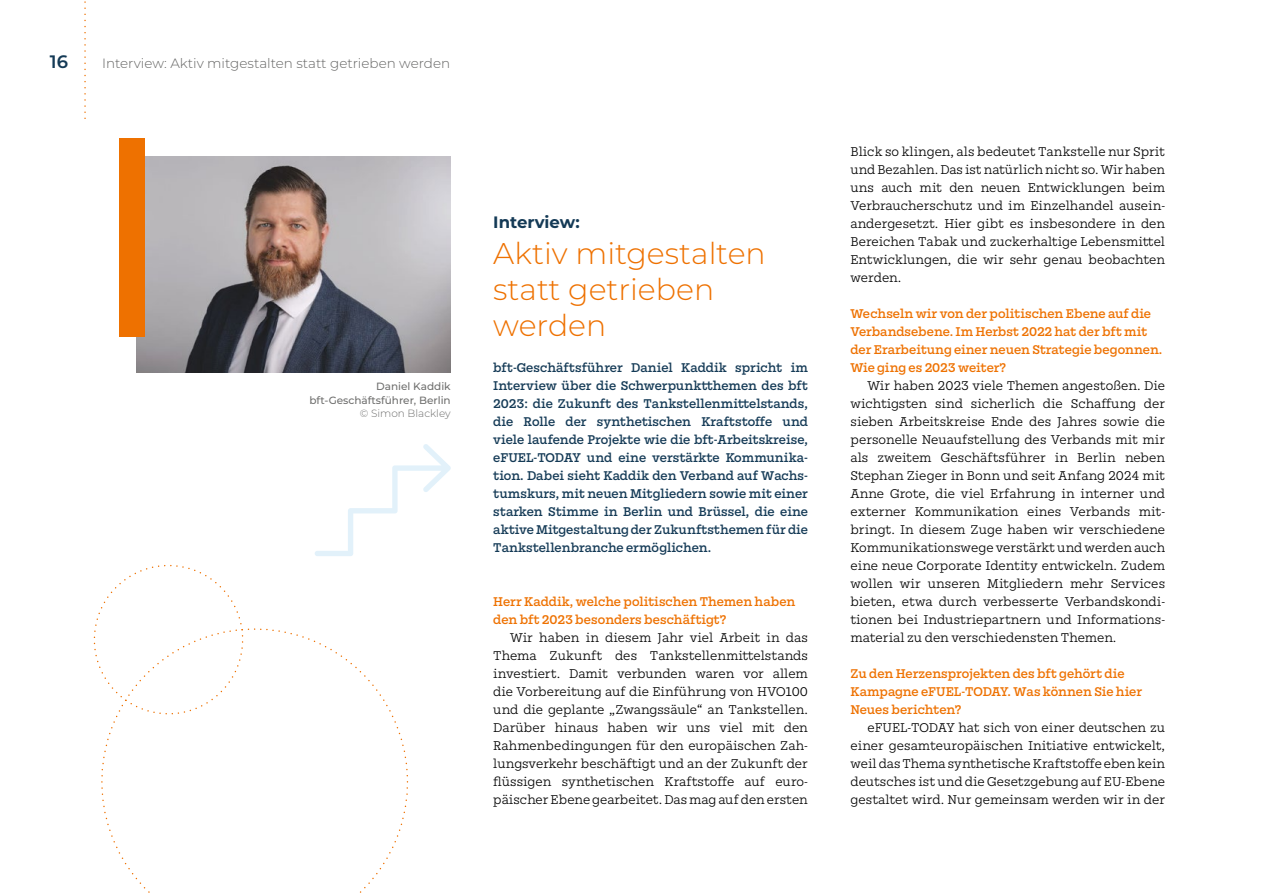
<style>
.page{position:relative;width:1263px;height:893px;background:#fff}
.page>*{position:absolute;margin:0;border:0;box-sizing:border-box;transform-origin:0 0}
.t1{font:300 30px/36px "Montserrat";color:#ee7100}
.t2{font:600 18px "Montserrat";color:#143a56}
.t3{font:700 16.5px "Montserrat";color:#143a56}
.t4{font:300 13.5px/18px "Mortise";color:#000;text-align:justify}
.t5{font:500 13.5px/18px "Mortise";color:#143a56;text-align:justify}
.t6{font:500 13.5px/18px "Mortise";color:#ee7100}
.t7{font:300 13.5px "Montserrat";color:#636362}
.t8{font:500 10.5px/13.5px "Montserrat";color:#6f6f6e;text-align:right}
.t9{font:300 10.5px "Montserrat";color:#6f6f6e}
</style>
<div class="page">
<img style="left:136px;top:156px;width:315px;height:216px">
<div style="left:119px;top:138px;width:26px;height:198px;background:#ee7100"></div>
<svg style="left:93px;top:444px;width:358px;height:387px"></svg>
<svg style="left:110px;top:637px;width:289px;height:256px"></svg>
<svg style="left:84px;top:1px;width:2px;height:118px"></svg>
<h2 class="t2" style="left:50px;top:49px;width:20px">16</h2>
<p class="t7" style="left:102px;top:54px;width:350px">Interview: Aktiv mitgestalten statt getrieben werden</p>
<p class="t8" style="left:309px;top:379px;width:143px">Daniel Kaddik bft-Geschäftsführer, Berlin</p>
<p class="t9" style="left:360px;top:406px;width:92px">© Simon Blackley</p>
<p class="t3" style="left:493px;top:210px;width:88px">Interview:</p>
<h1 class="t1" style="left:493px;top:234px;width:274px">Aktiv mitgestalten statt getrieben werden</h1>
<p class="t5" style="left:493px;top:359px;width:316px">bft-Geschäftsführer Daniel Kaddik spricht im Interview über die Schwerpunktthemen des bft 2023: die Zukunft des Tankstellenmittelstands, die Rolle der synthetischen Kraftstoffe und viele laufende Projekte wie die bft-Arbeitskreise, eFUEL-TODAY und eine verstärkte Kommunika&shy;tion. Dabei sieht Kaddik den Verband auf Wachs&shy;tumskurs, mit neuen Mitgliedern sowie mit einer starken Stimme in Berlin und Brüssel, die eine aktive Mitgestaltung der Zukunftsthemen für die Tankstellenbranche ermöglichen.</p>
<p class="t6" style="left:493px;top:593px;width:304px">Herr Kaddik, welche politischen Themen haben den bft 2023 besonders beschäftigt?</p>
<p class="t4" style="left:493px;top:629px;width:316px;text-indent:17px">Wir haben in diesem Jahr viel Arbeit in das Thema Zukunft des Tankstellenmittelstands investiert. Damit verbunden waren vor allem die Vorbereitung auf die Einführung von HVO100 und die geplante „Zwangssäule“ an Tankstellen.<br>Darüber hinaus haben wir uns viel mit den Rahmenbedingungen für den europäischen Zah&shy;lungsverkehr beschäftigt und an der Zukunft der flüssigen synthetischen Kraftstoffe auf euro&shy;päischer Ebene gearbeitet. Das mag auf den ersten</p>
<p class="t4" style="left:850px;top:143px;width:316px">Blick so klingen, als bedeutet Tankstelle nur Sprit und Bezahlen. Das ist natürlich nicht so. Wir haben uns auch mit den neuen Entwicklungen beim Verbraucherschutz und im Einzelhandel ausein&shy;andergesetzt. Hier gibt es insbesondere in den Bereichen Tabak und zuckerhaltige Lebensmittel Entwicklungen, die wir sehr genau beobachten werden.</p>
<p class="t6" style="left:850px;top:305px;width:313px">Wechseln wir von der politischen Ebene auf die Verbandsebene. Im Herbst 2022 hat der bft mit der Erarbeitung einer neuen Strategie begonnen.<br>Wie ging es 2023 weiter?</p>
<p class="t4" style="left:850px;top:377px;width:316px;text-indent:17px">Wir haben 2023 viele Themen angestoßen. Die wichtigsten sind sicherlich die Schaffung der sieben Arbeitskreise Ende des Jahres sowie die personelle Neuaufstellung des Verbands mit mir als zweitem Geschäftsführer in Berlin neben Stephan Zieger in Bonn und seit Anfang 2024 mit Anne Grote, die viel Erfahrung in interner und externer Kommunikation eines Verbands mit&shy;bringt. In diesem Zuge haben wir verschiedene Kommunikationswege verstärkt und werden auch eine neue Corporate Identity entwickeln. Zudem wollen wir unseren Mitgliedern mehr Services bieten, etwa durch verbesserte Verbandskondi&shy;tionen bei Industriepartnern und Informations&shy;material zu den verschiedensten Themen.</p>
<p class="t6" style="left:850px;top:665px;width:293px">Zu den Herzensprojekten des bft gehört die<br>Kampagne eFUEL-TODAY. Was können Sie hier<br>Neues berichten?</p>
<p class="t4" style="left:850px;top:719px;width:316px;text-indent:17px">eFUEL-TODAY hat sich von einer deutschen zu einer gesamteuropäischen Initiative entwickelt, weil das Thema synthetische Kraftstoffe eben kein deutsches ist und die Gesetzgebung auf EU-Ebene gestaltet wird. Nur gemeinsam werden wir in der</p>
</div>
